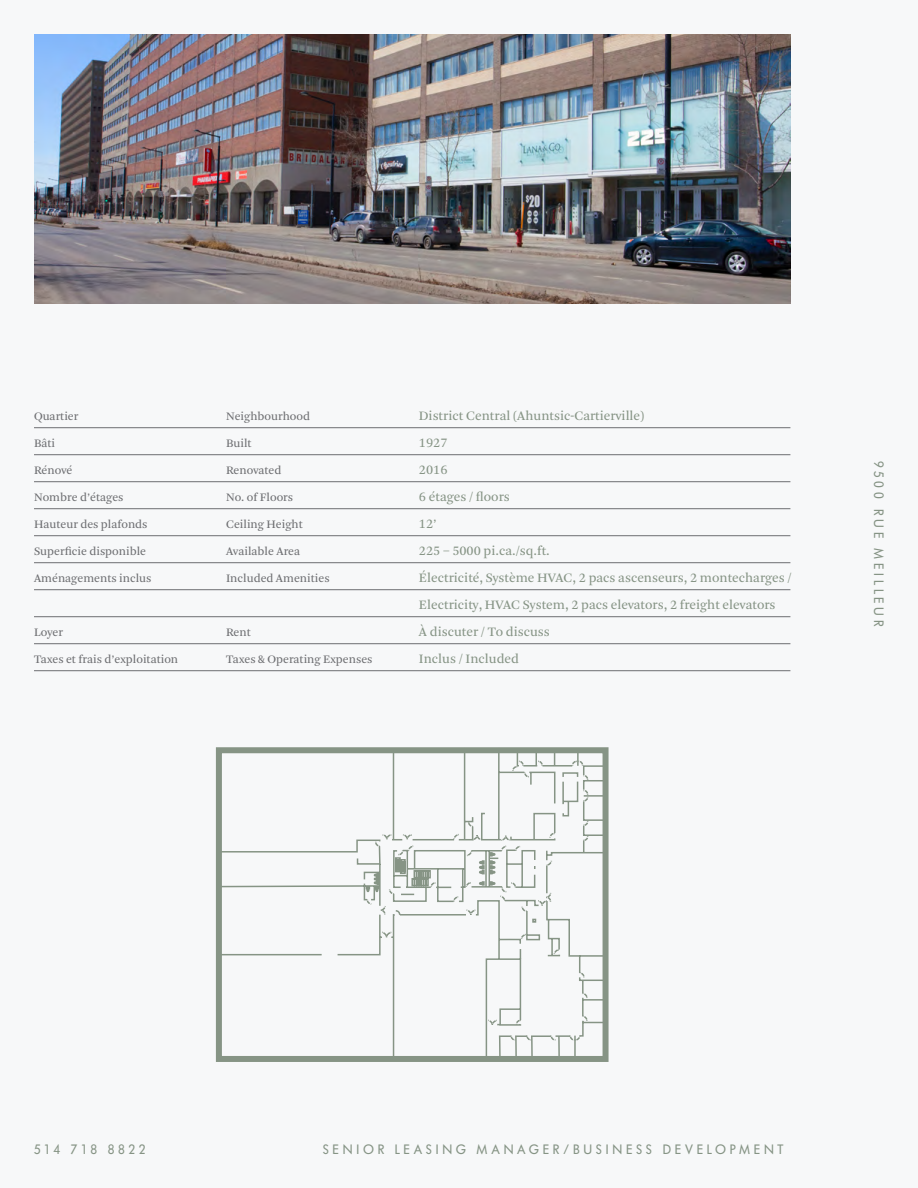
<style>
.page{position:relative;width:918px;height:1188px;background:#f7f8f9}
.page>*{position:absolute;margin:0;border:0;box-sizing:border-box;transform-origin:0 0}
.t1{font:13.5px/27px "Arnhem Blond";color:#869485}
.t2{font:13.5px "Futura BQ";letter-spacing:.275em;color:#869485}
.t3{font:13.5px "Futura BQ";letter-spacing:.24em;color:#869485}
.t4{font:12px "Arnhem Blond";color:#6d6e71}
</style>
<div class="page">
<img style="left:34px;top:34px;width:756px;height:270px">
<hr style="left:34px;top:427px;width:756px;height:1px;background:#6d6e71">
<hr style="left:34px;top:454px;width:756px;height:1px;background:#6d6e71">
<hr style="left:34px;top:481px;width:756px;height:1px;background:#6d6e71">
<hr style="left:34px;top:508px;width:756px;height:1px;background:#6d6e71">
<hr style="left:34px;top:535px;width:756px;height:1px;background:#6d6e71">
<hr style="left:34px;top:562px;width:756px;height:1px;background:#6d6e71">
<hr style="left:34px;top:589px;width:756px;height:1px;background:#6d6e71">
<hr style="left:34px;top:616px;width:756px;height:1px;background:#6d6e71">
<hr style="left:34px;top:643px;width:756px;height:1px;background:#6d6e71">
<hr style="left:34px;top:670px;width:756px;height:1px;background:#6d6e71">
<svg style="left:216px;top:747px;width:393px;height:315px"></svg>
<svg style="left:216px;top:760px;width:373px;height:282px"></svg>
<p class="t4" style="left:34px;top:410px;width:46px">Quartier</p>
<p class="t4" style="left:226px;top:410px;width:86px">Neighbourhood</p>
<p class="t4" style="left:34px;top:437px;width:23px">Bâti</p>
<p class="t4" style="left:226px;top:437px;width:27px">Built</p>
<p class="t4" style="left:34px;top:464px;width:40px">Rénové</p>
<p class="t4" style="left:226px;top:464px;width:57px">Renovated</p>
<p class="t4" style="left:34px;top:491px;width:91px">Nombre d’étages</p>
<p class="t4" style="left:226px;top:491px;width:69px">No. of Floors</p>
<p class="t4" style="left:34px;top:518px;width:115px">Hauteur des plafonds</p>
<p class="t4" style="left:226px;top:518px;width:78px">Ceiling Height</p>
<p class="t4" style="left:34px;top:545px;width:114px">Superficie disponible</p>
<p class="t4" style="left:226px;top:545px;width:76px">Available Area</p>
<p class="t4" style="left:34px;top:572px;width:119px">Aménagements inclus</p>
<p class="t4" style="left:226px;top:572px;width:105px">Included Amenities</p>
<p class="t4" style="left:34px;top:626px;width:31px">Loyer</p>
<p class="t4" style="left:226px;top:626px;width:26px">Rent</p>
<p class="t4" style="left:34px;top:653px;width:146px">Taxes et frais d’exploitation</p>
<p class="t4" style="left:226px;top:653px;width:148px">Taxes &amp; Operating Expenses</p>
<p class="t1" style="left:419px;top:402px;width:374px">District Central (Ahuntsic-Cartierville)<br>1927<br>2016<br>6 étages / floors<br>12’<br>225 – 5000 pi.ca./sq.ft.<br>Électricité, Système HVAC, 2 pacs ascenseurs, 2 montecharges /<br>Electricity, HVAC System, 2 pacs elevators, 2 freight elevators<br>À discuter / To discuss<br>Inclus / Included</p>
<p class="t2" style="left:887px;top:461px;width:167px;rotate:90deg">9500 RUE MEILLEUR</p>
<p class="t3" style="left:34px;top:1141px;width:113px">514 718 8822</p>
<p class="t2" style="left:323px;top:1141px;width:462px">SENIOR LEASING MANAGER/BUSINESS DEVELOPMENT</p>
</div>
